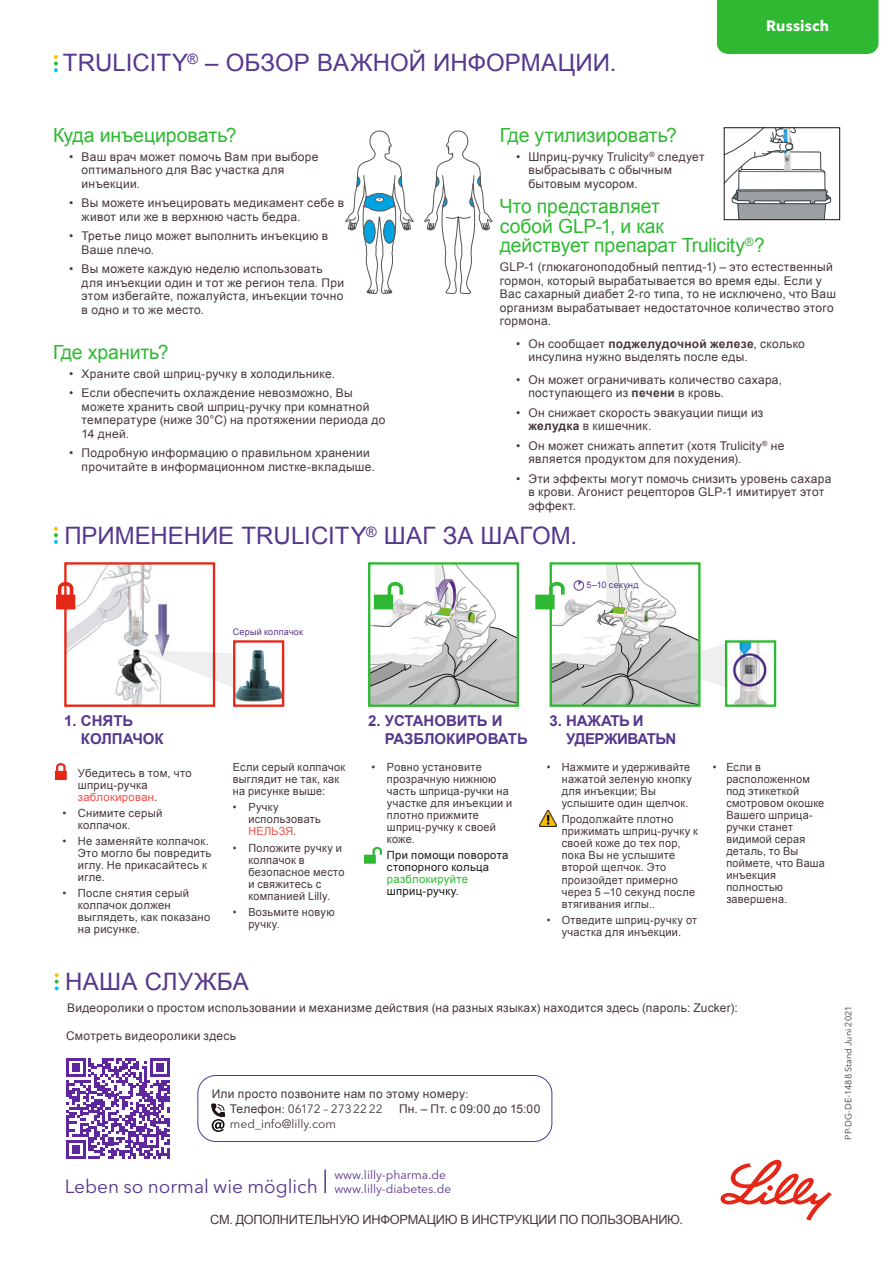
<style>
.page{position:relative;width:893px;height:1263px;background:#fff}
.page>*{position:absolute;margin:0;border:0;box-sizing:border-box;transform-origin:0 0}
.t1{font:24px "Arial";color:#55378d}
.t2{font:19.5px/19.5px "Arial";letter-spacing:-.005em;color:#2fb932}
.t3{font:19.05px "Avenir Next LT Pro";color:#55378d}
.t4{font:700 15px/18px "Arial";color:#55378d}
.t5{font:700 15px/18px "Arial";letter-spacing:-.035em;color:#55378d}
.t6{font:700 15px "Avenir Next LT Pro";letter-spacing:.015em;color:#fff}
.t7{font:12.75px "Arial";letter-spacing:-.02em;color:#46383d}
.t8{font:12px/13.5px "Arial";letter-spacing:.025em;color:#46383d}
.t9{font:12px "Avenir Next LT Pro";color:#46383d}
.t10{font:12px "Avenir Next LT Pro";color:#55378d}
.t11{font:11.25px/12px "Arial";letter-spacing:.025em;color:#46383d}
.t12{font:11.25px/12px "Arial";letter-spacing:.025em;color:#1a1a18}
.t13{font:11.25px "Arial";letter-spacing:.025em;color:#2fb932}
.t14{font:9px "Avenir Next LT Pro";color:#46383d}
.t15{font:9px "Arial";letter-spacing:.025em;color:#55378d}
.s1{font-weight:700}
.s2{color:#f05147}
.s3{font-family:"Avenir Next LT Pro"}
.s4{font-family:"Arial"}
.s5{font-size:12px}
</style>
<div class="page">
<svg style="left:726px;top:129px;width:105px;height:89px"></svg>
<div style="left:724px;top:127px;width:116px;height:93px;border:1px solid #200f16"></div>
<svg style="left:345px;top:131px;width:147px;height:163px"></svg>
<div style="left:368px;top:562px;width:151px;height:145px;border:2px solid #2fb932"></div>
<svg style="left:369px;top:563px;width:149px;height:143px"></svg>
<img style="left:732px;top:643px;width:35px;height:61px">
<div style="left:725px;top:640px;width:51px;height:67px;border:2px solid #2fb932"></div>
<img style="left:67px;top:565px;width:103px;height:139px">
<div style="left:64px;top:562px;width:151px;height:145px;border:2px solid #e52718"></div>
<svg style="left:56px;top:582px;width:19px;height:27px"></svg>
<svg style="left:141px;top:650px;width:92px;height:47px"></svg>
<img style="left:236px;top:650px;width:45px;height:52px">
<div style="left:233px;top:640px;width:51px;height:67px;border:2px solid #e52718"></div>
<svg style="left:66px;top:1058px;width:104px;height:101px"></svg>
<div style="left:717px;top:0;width:161px;height:54px;background:#2fb932"></div>
<svg style="left:54px;top:55px;width:4px;height:17px"></svg>
<svg style="left:54px;top:527px;width:4px;height:17px"></svg>
<svg style="left:364px;top:847px;width:18px;height:17px"></svg>
<img style="left:539px;top:810px;width:18px;height:16px">
<svg style="left:55px;top:763px;width:12px;height:17px"></svg>
<svg style="left:55px;top:973px;width:4px;height:17px"></svg>
<svg style="left:535px;top:563px;width:191px;height:143px"></svg>
<div style="left:197px;top:1075px;width:355px;height:67px;border:1px solid #55378d;border-radius:18px"></div>
<svg style="left:212px;top:1104px;width:12px;height:28px"></svg>
<svg style="left:721px;top:1160px;width:111px;height:60px"></svg>
<hr style="left:324px;top:1169px;width:2px;height:24px;background:#55378d">
<h1 class="t1" style="left:63px;top:47px;width:555px">TRULICITY<sup>®</sup> – ОБЗОР ВАЖНОЙ ИНФОРМАЦИИ.</h1>
<p class="t6" style="left:766px;top:17px;width:64px">Russisch</p>
<h2 class="t2" style="left:53px;top:125px;width:185px">Куда инъецировать?</h2>
<p class="t8" style="left:82px;top:150px;width:238px;text-indent:-12px">• Ваш врач может помочь Вам при выборе оптимального для Вас участка для инъекции.</p>
<p class="t8" style="left:82px;top:196px;width:264px;text-indent:-12px">• Вы можете инъецировать медикамент себе в живот или же в верхнюю часть бедра.</p>
<p class="t8" style="left:82px;top:229px;width:248px;text-indent:-12px">• Третье лицо может выполнить инъекцию в<br>Ваше плечо.</p>
<p class="t8" style="left:82px;top:262px;width:264px;text-indent:-12px">• Вы можете каждую неделю использовать для инъекции один и тот же регион тела. При этом избегайте, пожалуйста, инъекции точно в одно и то же место.</p>
<h2 class="t2" style="left:53px;top:342px;width:117px">Где хранить?</h2>
<p class="t8" style="left:69px;top:367px;width:267px">• Храните свой шприц-ручку в холодильнике.</p>
<p class="t8" style="left:82px;top:386px;width:305px;text-indent:-12px">• Если обеспечить охлаждение невозможно, Вы можете хранить свой шприц-ручку при комнатной температуре (ниже 30°C) на протяжении периода до 14 дней.</p>
<p class="t8" style="left:82px;top:446px;width:295px;text-indent:-12px">• Подробную информацию о правильном хранении прочитайте в информационном листке-вкладыше.</p>
<h2 class="t2" style="left:500px;top:125px;width:179px">Где утилизировать?</h2>
<p class="t8" style="left:528px;top:150px;width:178px;text-indent:-12px">• Шприц-ручку Trulicity<sup>®</sup> следует выбрасывать с обычным бытовым мусором.</p>
<h2 class="t2" style="left:500px;top:197px;width:266px">Что представляет<br>собой GLP-1, и как<br>действует препарат Trulicity<sup>®</sup>?</h2>
<p class="t8" style="left:500px;top:260px;width:338px">GLP-1 (глюкагоноподобный пептид-1) – это естественный гормон, который вырабатывается во время еды. Если у Вас сахарный диабет 2-го типа, то не исключено, что Ваш организм вырабатывает недостаточное количество этого гормона.</p>
<p class="t8" style="left:528px;top:337px;width:278px;text-indent:-12px">• Он сообщает <span class="s1">поджелудочной железе</span>, сколько инсулина нужно выделять после еды.</p>
<p class="t8" style="left:528px;top:373px;width:255px;text-indent:-12px">• Он может ограничивать количество сахара, поступающего из <span class="s1">печени</span> в кровь.</p>
<p class="t8" style="left:528px;top:406px;width:236px;text-indent:-12px">• Он снижает скорость эвакуации пищи из <span class="s1">желудка</span> в кишечник.</p>
<p class="t8" style="left:528px;top:439px;width:257px;text-indent:-12px">• Он может снижать аппетит (хотя Trulicity<sup>®</sup> не является продуктом для похудения).</p>
<p class="t8" style="left:528px;top:472px;width:304px;text-indent:-12px">• Эти эффекты могут помочь снизить уровень сахара в крови. Агонист рецепторов GLP-1 имитирует этот эффект.</p>
<h1 class="t1" style="left:64px;top:520px;width:514px">ПРИМЕНЕНИЕ TRULICITY<sup>®</sup> ШАГ ЗА ШАГОМ.</h1>
<p class="t15" style="left:586px;top:579px;width:54px">5–10 секунд</p>
<p class="t15" style="left:233px;top:626px;width:72px">Серый колпачок</p>
<p class="t4" style="left:81px;top:712px;width:84px;text-indent:-17px">1. СНЯТЬ<br>КОЛПАЧОК</p>
<p class="t11" style="left:78px;top:767px;width:115px">Убедитесь в том, что шприц-ручка <span class="s2">заблокирован</span>.</p>
<p class="t11" style="left:78px;top:807px;width:86px;text-indent:-16px">• Снимите серый колпачок.</p>
<p class="t11" style="left:78px;top:835px;width:135px;text-indent:-16px">• Не заменяйте колпачок.<br>Это могло бы повредить иглу. Не прикасайтесь к игле.</p>
<p class="t11" style="left:78px;top:887px;width:134px;text-indent:-16px">• После снятия серый колпачок должен выглядеть, как показано на рисунке.</p>
<p class="t11" style="left:233px;top:761px;width:114px">Если серый колпачок выглядит не так, как на рисунке выше:</p>
<p class="t11" style="left:248px;top:802px;width:74px;text-indent:-16px">• Ручку использовать<br><span class="s2">НЕЛЬЗЯ</span>.</p>
<p class="t11" style="left:248px;top:842px;width:98px;text-indent:-16px">• Положите ручку и колпачок в безопасное место и свяжитесь с компанией Lilly.</p>
<p class="t11" style="left:248px;top:906px;width:88px;text-indent:-16px">• Возьмите новую ручку.</p>
<p class="t4" style="left:385px;top:712px;width:145px;text-indent:-17px">2. УСТАНОВИТЬ И<br>РАЗБЛОКИРОВАТЬ</p>
<p class="t11" style="left:387px;top:761px;width:127px;text-indent:-16px">• Ровно установите прозрачную нижнюю часть шприца-ручки на участке для инъекции и плотно прижмите шприц-ручку к своей коже.</p>
<p class="t12" style="left:387px;top:850px;width:123px">При помощи поворота стопорного кольца</p>
<p class="t13" style="left:387px;top:872px;width:83px">разблокируйте</p>
<p class="t12" style="left:387px;top:886px;width:73px">шприц-ручку.</p>
<p class="t5" style="left:566px;top:712px;width:112px;text-indent:-17px">3. НАЖАТЬ И<br>УДЕРЖИВАТЬN</p>
<p class="t11" style="left:562px;top:761px;width:132px;text-indent:-15px">• Нажмите и удерживайте нажатой зеленую кнопку для инъекции; Вы услышите один щелчок.</p>
<p class="t11" style="left:562px;top:814px;width:138px">Продолжайте плотно прижимать шприц-ручку к своей коже до тех пор, пока Вы не услышите второй щелчок. Это произойдет примерно через 5 –10 секунд после втягивания иглы..</p>
<p class="t11" style="left:547px;top:914px;width:152px;text-align:center">• Отведите шприц-ручку от участка для инъекции.</p>
<p class="t11" style="left:726px;top:761px;width:100px;text-indent:-13px">• Если в расположенном под этикеткой смотровом окошке<br>Вашего шприца&shy;ручки станет видимой серая деталь, то Вы поймете, что Ваша инъекция полностью завершена.</p>
<h1 class="t1" style="left:65px;top:966px;width:185px">НАША СЛУЖБА</h1>
<p class="t8" style="left:67px;top:1001px;width:672px">Видеоролики о простом использовании и механизме действия (на разных языках) находится здесь (пароль: Zucker):</p>
<p class="t8" style="left:66px;top:1029px;width:172px">Смотреть видеоролики здесь</p>
<p class="t8" style="left:212px;top:1087px;width:258px">Или просто позвоните нам по этому номеру<span class="s3">:</span></p>
<p class="t9" style="left:230px;top:1101px;width:154px"><span class="s4">Телефон</span>: 06172 – 2732222</p>
<p class="t8" style="left:399px;top:1102px;width:143px">Пн. – Пт. с 09:00 до 15:00</p>
<p class="t9" style="left:230px;top:1117px;width:108px">med_info@lilly.com</p>
<p class="t10" style="left:334px;top:1167px;width:113px">www.lilly-pharma.de</p>
<h3 class="t3" style="left:65px;top:1175px;width:388px">Leben so normal wie möglich <span class="s5">www.lilly-diabetes.de</span></h3>
<p class="t7" style="left:210px;top:1211px;width:474px">СМ. ДОПОЛНИТЕЛЬНУЮ ИНФОРМАЦИЮ В ИНСТРУКЦИИ ПО ПОЛЬЗОВАНИЮ.</p>
<p class="t14" style="left:843px;top:1140px;width:135px;rotate:-90deg">PP-DG-DE-1488 Stand Juni 2021</p>
</div>
